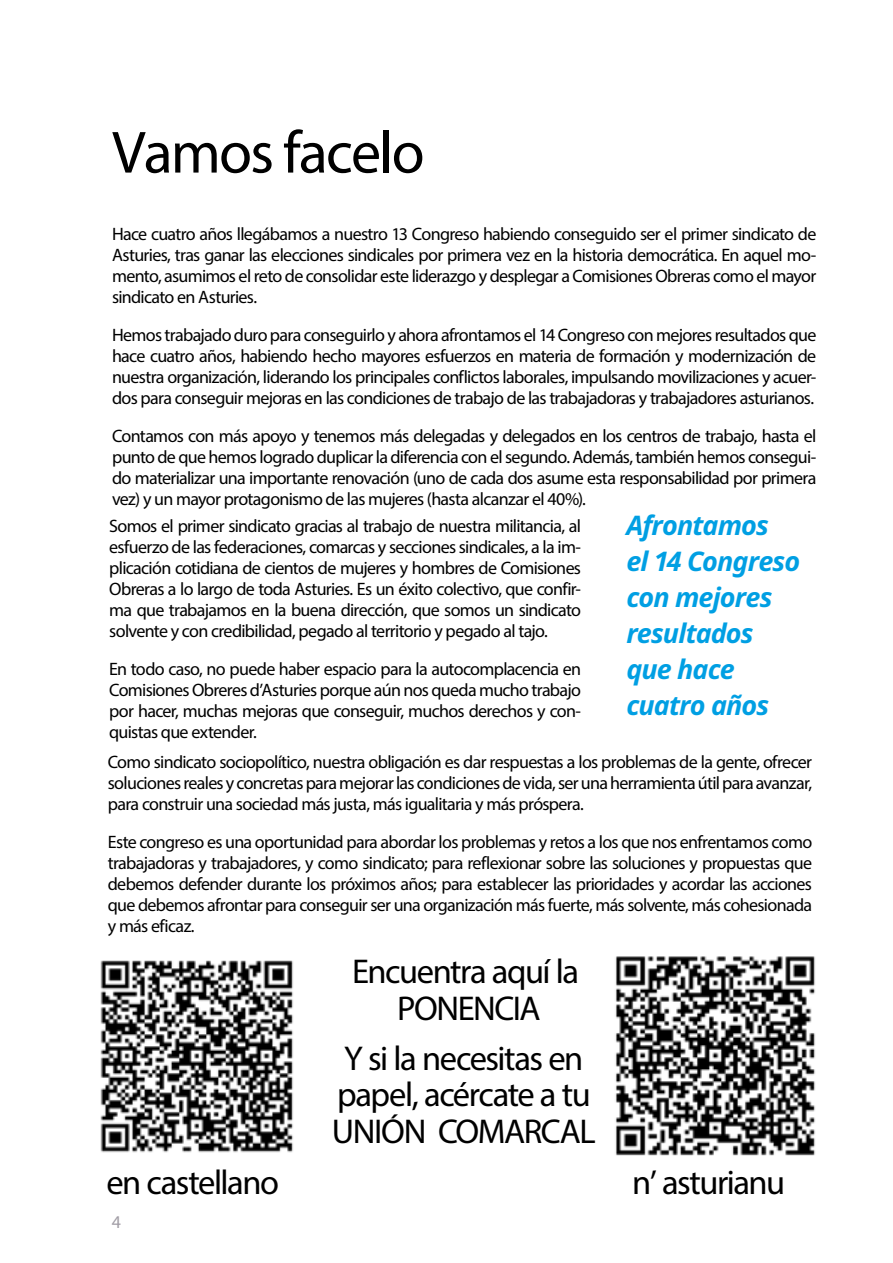
<style>
.page{position:relative;width:893px;height:1263px;background:#fff}
.page>*{position:absolute;margin:0;border:0;box-sizing:border-box;transform-origin:0 0}
.t1{font:60px "Myriad Pro";letter-spacing:-.03em;color:#000}
.t2{font:34.5px/36.5px "Myriad Pro";letter-spacing:-.045em;color:#000;text-align:center}
.t3{font:italic 700 27px/36px "Noto Sans";letter-spacing:-.035em;color:#009fe3}
.t4{font:18px/21px "Myriad Pro";letter-spacing:-.04em;color:#000;text-align:justify}
.t5{font:18px "Myriad Pro";color:#a19da5}
</style>
<div class="page">
<img style="left:615px;top:956px;width:200px;height:200px">
<img style="left:100px;top:960px;width:193px;height:193px">
<h1 class="t1" style="left:112px;top:115px;width:314px">Vamos facelo</h1>
<p class="t4" style="left:112px;top:224px;width:706px">Hace cuatro años llegábamos a nuestro 13 Congreso habiendo conseguido ser el primer sindicato de Asturies, tras ganar las elecciones sindicales por primera vez en la historia democrática. En aquel mo&shy;mento, asumimos el reto de consolidar este liderazgo y desplegar a Comisiones Obreras como el mayor sindicato en Asturies.</p>
<p class="t4" style="left:112px;top:325px;width:706px">Hemos trabajado duro para conseguirlo y ahora afrontamos el 14 Congreso con mejores resultados que hace cuatro años, habiendo hecho mayores esfuerzos en materia de formación y modernización de nuestra organización, liderando los principales conflictos laborales, impulsando movilizaciones y acuer&shy;dos para conseguir mejoras en las condiciones de trabajo de las trabajadoras y trabajadores asturianos.</p>
<p class="t4" style="left:112px;top:426px;width:706px">Contamos con más apoyo y tenemos más delegadas y delegados en los centros de trabajo, hasta el punto de que hemos logrado duplicar la diferencia con el segundo. Además, también hemos consegui&shy;do materializar una importante renovación (uno de cada dos asume esta responsabilidad por primera vez) y un mayor protagonismo de las mujeres (hasta alcanzar el 40%).</p>
<p class="t4" style="left:109px;top:515px;width:473px">Somos el primer sindicato gracias al trabajo de nuestra militancia, al esfuerzo de las federaciones, comarcas y secciones sindicales, a la im&shy;plicación cotidiana de cientos de mujeres y hombres de Comisiones Obreras a lo largo de toda Asturies. Es un éxito colectivo, que confir&shy;ma que trabajamos en la buena dirección, que somos un sindicato solvente y con credibilidad, pegado al territorio y pegado al tajo.</p>
<p class="t4" style="left:109px;top:659px;width:473px">En todo caso, no puede haber espacio para la autocomplacencia en Comisiones Obreres d’Asturies porque aún nos queda mucho trabajo por hacer, muchas mejoras que conseguir, muchos derechos y con&shy;quistas que extender.</p>
<p class="t4" style="left:108px;top:751px;width:706px">Como sindicato sociopolítico, nuestra obligación es dar respuestas a los problemas de la gente, ofrecer soluciones reales y concretas para mejorar las condiciones de vida, ser una herramienta útil para avanzar, para construir una sociedad más justa, más igualitaria y más próspera.</p>
<p class="t4" style="left:108px;top:831px;width:706px">Este congreso es una oportunidad para abordar los problemas y retos a los que nos enfrentamos como trabajadoras y trabajadores, y como sindicato; para reflexionar sobre las soluciones y propuestas que debemos defender durante los próximos años; para establecer las prioridades y acordar las acciones que debemos afrontar para conseguir ser una organización más fuerte, más solvente, más cohesionada y más eficaz.</p>
<h2 class="t2" style="left:352px;top:953px;width:228px">Encuentra aquí la<br>PONENCIA</h2>
<h3 class="t3" style="left:626px;top:508px;width:175px">Afrontamos<br>el 14 Congreso con mejores resultados que hace cuatro años</h3>
<h2 class="t2" style="left:332px;top:1039px;width:265px">Y si la necesitas en papel, acércate a tu<br>UNIÓN COMARCAL</h2>
<h2 class="t2" style="left:106px;top:1163px;width:174px">en castellano</h2>
<h2 class="t2" style="left:632px;top:1163px;width:154px">n’ asturianu</h2>
<p class="t5" style="left:112px;top:1211px;width:11px">4</p>
</div>
